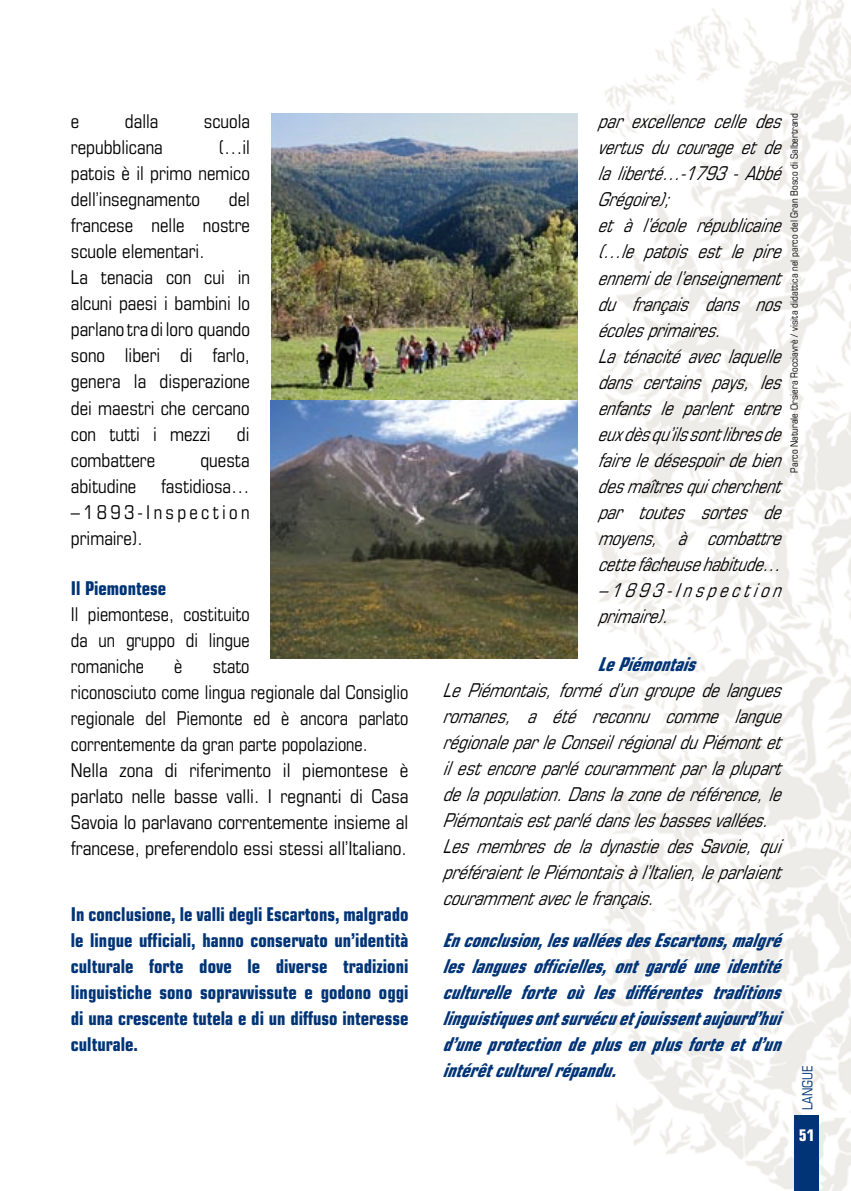
<style>
.page{position:relative;width:851px;height:1191px;background:#fff}
.page>*{position:absolute;margin:0;border:0;box-sizing:border-box;transform-origin:0 0}
.t1{font:italic condensed 19px/26px "Eurostile";color:#000;scale:.95 1}
.t2{font:condensed 19px/26px "Eurostile";color:#000;text-align:justify;scale:.94 1}
.t3{font:condensed 19px/26px "Eurostile";color:#000;text-align:justify}
.t4{font:italic 700 condensed 19px/26px "Eurostile";color:#003476;text-align:justify;scale:.95 1}
.t5{font:700 condensed 19px/26px "Eurostile";color:#003476;text-align:justify;scale:.95 1}
.t6{font:700 condensed 16px "Eurostile";color:#fff}
.t7{font:condensed 14px "Eurostile";color:#003476;scale:.95 1}
.t8{font:condensed 10px "Eurostile";color:#000}
</style>
<div class="page">
<img style="left:548px;top:0;width:302px;height:1191px">
<div style="left:794px;top:1115px;width:24px;height:76px;background:#003476"></div>
<img style="left:271px;top:113px;width:306px;height:545px">
<p class="t3" style="left:71px;top:108px;width:10px">e</p>
<p class="t3" style="left:125px;top:108px;width:35px">dalla</p>
<p class="t3" style="left:204px;top:108px;width:48px">scuola</p>
<p class="t3" style="left:71px;top:134px;width:93px">repubblicana</p>
<p class="t3" style="left:71px;top:134px;width:180px;text-indent:148px">(…il patois è il primo nemico dell’insegnamento</p>
<p class="t3" style="left:71px;top:186px;width:181px;text-align:left;text-indent:158px">del francese nelle nostre scuole elementari.<br>La tenacia con cui in alcuni paesi i bambini lo parlano tra di loro quando sono liberi di farlo, genera la disperazione dei maestri che cercano con tutti i mezzi</p>
<p class="t3" style="left:237px;top:420px;width:14px">di</p>
<p class="t3" style="left:71px;top:446px;width:86px">combattere</p>
<p class="t3" style="left:200px;top:446px;width:51px">questa</p>
<p class="t3" style="left:71px;top:472px;width:67px">abitudine</p>
<p class="t3" style="left:71px;top:472px;width:180px;text-indent:90px">fastidiosa… –1893-Inspection primaire).</p>
<p class="t5" style="left:71px;top:574px;width:102px">Il Piemontese</p>
<p class="t2" style="left:71px;top:600px;width:191px">Il piemontese, costituito da un gruppo di lingue romaniche</p>
<p class="t2" style="left:174px;top:652px;width:10px">è</p>
<p class="t2" style="left:71px;top:652px;width:360px;text-align:left;text-indent:142px">stato<br>riconosciuto come lingua regionale dal Consiglio regionale del Piemonte ed è ancora parlato correntemente da gran parte popolazione.<br>Nella zona di riferimento il piemontese è parlato nelle basse valli. I regnanti di Casa Savoia lo parlavano correntemente insieme al francese, preferendolo essi stessi all’Italiano.</p>
<p class="t5" style="left:71px;top:900px;width:357px">In conclusione, le valli degli Escartons, malgrado le lingue ufficiali, hanno conservato un’identità culturale forte dove le diverse tradizioni linguistiche sono sopravvissute e godono oggi di una crescente tutela e di un diffuso interesse culturale.</p>
<p class="t8" style="left:788px;top:472px;width:361px;rotate:-90deg">Parco Naturale Orsiera Rocciavrè / visita didattica nel parco del Gran Bosco di Salbertrand</p>
<p class="t1" style="left:597px;top:108px;width:202px">par excellence celle des vertusducourageetde laliberté…-1793-Abbé<br>Grégoire);<br>et à l’école républicaine (…le patois est le pire ennemidel’enseignement du français dans nos écolesprimaires.<br>Laténacitéaveclaquelle dans certains pays, les enfants le parlent entre euxdèsqu’ilssontlibresde faireledésespoirdebien desmaîtresquicherchent par toutes sortes de moyens, à combattre cettefâcheusehabitude… –1893-Inspection primaire).</p>
<p class="t4" style="left:597px;top:650px;width:112px">LePiémontais</p>
<p class="t1" style="left:442px;top:676px;width:365px">LePiémontais,forméd’ungroupedelangues romanes, a été reconnu comme langue régionaleparleConseilrégionalduPiémontet ilestencoreparlécourammentparlaplupart delapopulation.Danslazonederéférence,le Piémontaisestparlédanslesbassesvallées.<br>LesmembresdeladynastiedesSavoie,qui préféraientlePiémontaisàl’Italien,leparlaient courammentaveclefrançais.</p>
<p class="t4" style="left:442px;top:926px;width:365px">Enconclusion,lesvalléesdesEscartons,malgré leslanguesofficielles,ontgardéuneidentité culturelle forte où les différentes traditions linguistiquesontsurvécuetjouissentaujourd’hui d’uneprotectiondeplusenplusforteetd’un intérêtculturelrépandu.</p>
<p class="t7" style="left:798px;top:1110px;width:48px;rotate:-90deg">LANGUE</p>
<p class="t6" style="left:798px;top:1125px;width:17px">51</p>
</div>
